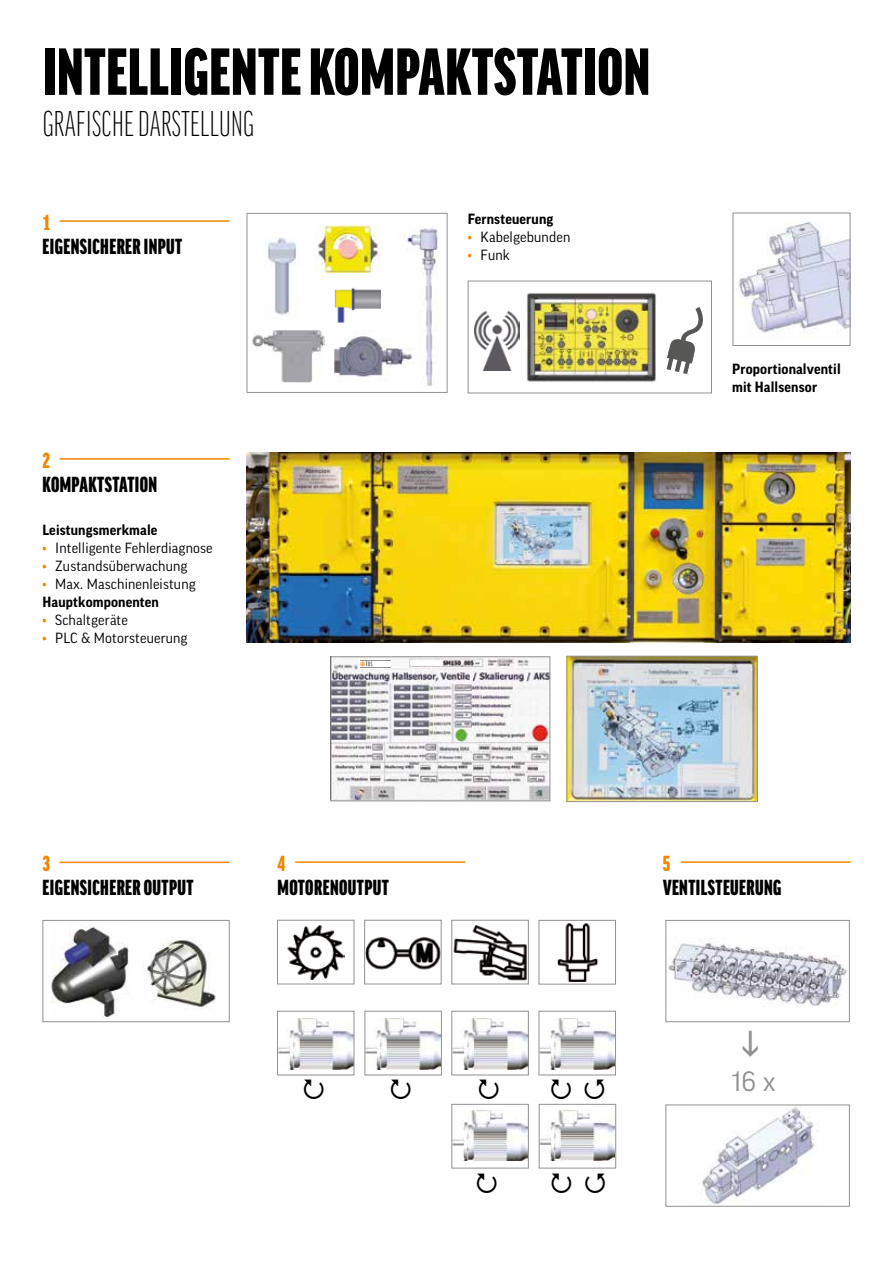
<style>
.page{position:relative;width:893px;height:1263px;background:#fff}
.page>*{position:absolute;margin:0;border:0;box-sizing:border-box;transform-origin:0 0}
.t1{font:900 extra-condensed 64.05px "Good OT";letter-spacing:.01em;color:#000}
.t2{font:300 34.5px "Good OT Comp";letter-spacing:.01em;color:#000}
.t3{font:27px "Good OT";color:#929292}
.t4{font:900 extra-condensed 21px "Good OT";letter-spacing:.02em;color:#000}
.t5{font:900 extra-condensed 21px "Good OT";color:#f18700}
.t6{font:14.25px/18px "Good OT";letter-spacing:.01em;color:#000}
.t7{font:700 14.25px/18px "Good OT";letter-spacing:.01em;color:#000}
.s1{color:#f18700}
.s2{font-weight:700}
</style>
<div class="page">
<div style="left:43px;top:920px;width:187px;height:102px;border:1px solid #929292"></div>
<img style="left:366px;top:1018px;width:74px;height:51px">
<img style="left:453px;top:1018px;width:74px;height:51px">
<img style="left:541px;top:1018px;width:73px;height:51px">
<img style="left:453px;top:1111px;width:74px;height:50px">
<img style="left:541px;top:1110px;width:73px;height:51px">
<img style="left:279px;top:1018px;width:73px;height:51px">
<hr style="left:60px;top:220px;width:170px;height:2px;background:#f18700">
<hr style="left:60px;top:862px;width:170px;height:1px;background:#f18700">
<img style="left:739px;top:221px;width:109px;height:112px">
<div style="left:733px;top:213px;width:117px;height:133px;border:1px solid #929292"></div>
<div style="left:247px;top:213px;width:200px;height:180px;border:1px solid #929292"></div>
<img style="left:315px;top:226px;width:66px;height:47px">
<img style="left:404px;top:225px;width:34px;height:161px">
<img style="left:252px;top:329px;width:73px;height:53px">
<img style="left:266px;top:236px;width:33px;height:81px">
<img style="left:334px;top:287px;width:47px;height:36px">
<img style="left:334px;top:331px;width:80px;height:55px">
<img style="left:526px;top:292px;width:130px;height:90px">
<img style="left:475px;top:310px;width:45px;height:60px">
<div style="left:468px;top:281px;width:244px;height:112px;border:1px solid #929292"></div>
<svg style="left:666px;top:303px;width:46px;height:72px"></svg>
<img style="left:247px;top:452px;width:603px;height:191px">
<img style="left:569px;top:658px;width:187px;height:142px">
<div style="left:567px;top:656px;width:191px;height:146px;border:1px solid #929292"></div>
<hr style="left:60px;top:458px;width:170px;height:2px;background:#f18700">
<hr style="left:681px;top:861px;width:170px;height:2px;background:#f18700">
<hr style="left:295px;top:861px;width:170px;height:2px;background:#f18700">
<div style="left:277px;top:1011px;width:77px;height:64px;border:1px solid #929292"></div>
<div style="left:364px;top:1011px;width:78px;height:64px;border:1px solid #929292"></div>
<div style="left:451px;top:1011px;width:78px;height:64px;border:1px solid #929292"></div>
<div style="left:539px;top:1011px;width:77px;height:64px;border:1px solid #929292"></div>
<div style="left:451px;top:1104px;width:78px;height:64px;border:1px solid #929292"></div>
<div style="left:539px;top:1104px;width:77px;height:64px;border:1px solid #929292"></div>
<img style="left:287px;top:925px;width:57px;height:55px">
<div style="left:277px;top:920px;width:77px;height:64px;border:1px solid #929292"></div>
<img style="left:366px;top:937px;width:74px;height:33px">
<div style="left:364px;top:920px;width:78px;height:64px;border:1px solid #929292"></div>
<img style="left:453px;top:925px;width:74px;height:56px">
<div style="left:451px;top:920px;width:78px;height:64px;border:1px solid #929292"></div>
<img style="left:557px;top:923px;width:42px;height:59px">
<div style="left:539px;top:920px;width:77px;height:64px;border:1px solid #929292"></div>
<img style="left:143px;top:937px;width:73px;height:73px">
<img style="left:51px;top:926px;width:78px;height:90px">
<img style="left:668px;top:938px;width:180px;height:69px">
<div style="left:665px;top:920px;width:185px;height:102px;border:1px solid #929292"></div>
<img style="left:702px;top:1106px;width:116px;height:98px">
<div style="left:665px;top:1104px;width:185px;height:102px;border:1px solid #929292"></div>
<img style="left:333px;top:658px;width:215px;height:141px">
<div style="left:331px;top:656px;width:219px;height:145px;border:1px solid #929292"></div>
<div style="left:360px;top:659px;width:31px;height:10px;background:#fff"></div>
<hr style="left:360px;top:660px;width:30px;height:1px;background:#929292">
<hr style="left:360px;top:667px;width:30px;height:1px;background:#929292">
<svg style="left:360px;top:661px;width:13px;height:6px"></svg>
<div style="left:410px;top:660px;width:32px;height:6px;background:#fff"></div>
<h1 class="t1" style="left:43px;top:37px;width:609px">INTELLIGENTE KOMPAKTSTATION</h1>
<h2 class="t2" style="left:43px;top:105px;width:213px">GRAFISCHE DARSTELLUNG</h2>
<h3 class="t5" style="left:43px;top:211px;width:9px">1</h3>
<h3 class="t4" style="left:43px;top:235px;width:67px">EIGENSICHERER</h3>
<h3 class="t4" style="left:144px;top:235px;width:40px">INPUT</h3>
<h3 class="t5" style="left:43px;top:449px;width:9px">2</h3>
<h3 class="t4" style="left:43px;top:473px;width:116px">KOMPAKTSTATION</h3>
<p class="t7" style="left:43px;top:521px;width:116px">Leistungsmerkmale</p>
<p class="t6" style="left:43px;top:539px;width:172px"><span class="s1">•</span> Intelligente Fehlerdiagnose</p>
<p class="t6" style="left:43px;top:557px;width:147px"><span class="s1">•</span> Zustandsüberwachung</p>
<p class="t6" style="left:43px;top:575px;width:155px"><span class="s1">•</span> Max. Maschinenleistung<br><span class="s2">Hauptkomponenten</span></p>
<p class="t6" style="left:43px;top:611px;width:87px"><span class="s1">•</span> Schaltgeräte</p>
<p class="t6" style="left:43px;top:629px;width:147px"><span class="s1">•</span> PLC &amp; Motorsteuerung</p>
<p class="t7" style="left:468px;top:210px;width:87px">Fernsteuerung</p>
<p class="t6" style="left:468px;top:228px;width:104px"><span class="s1">•</span> Kabelgebunden</p>
<p class="t6" style="left:468px;top:246px;width:44px"><span class="s1">•</span> Funk</p>
<p class="t7" style="left:732px;top:360px;width:110px">Proportionalventil mit Hallsensor</p>
<h3 class="t5" style="left:43px;top:852px;width:9px">3</h3>
<h3 class="t4" style="left:43px;top:876px;width:67px">EIGENSICHERER</h3>
<h3 class="t4" style="left:144px;top:876px;width:48px">OUTPUT</h3>
<h3 class="t5" style="left:277px;top:852px;width:9px">4</h3>
<h3 class="t4" style="left:278px;top:876px;width:113px">MOTORENOUTPUT</h3>
<h3 class="t5" style="left:663px;top:852px;width:9px">5</h3>
<h3 class="t4" style="left:663px;top:876px;width:102px">VENTILSTEUERUNG</h3>
<h3 class="t3" style="left:732px;top:1067px;width:46px">16 x</h3>
</div>
